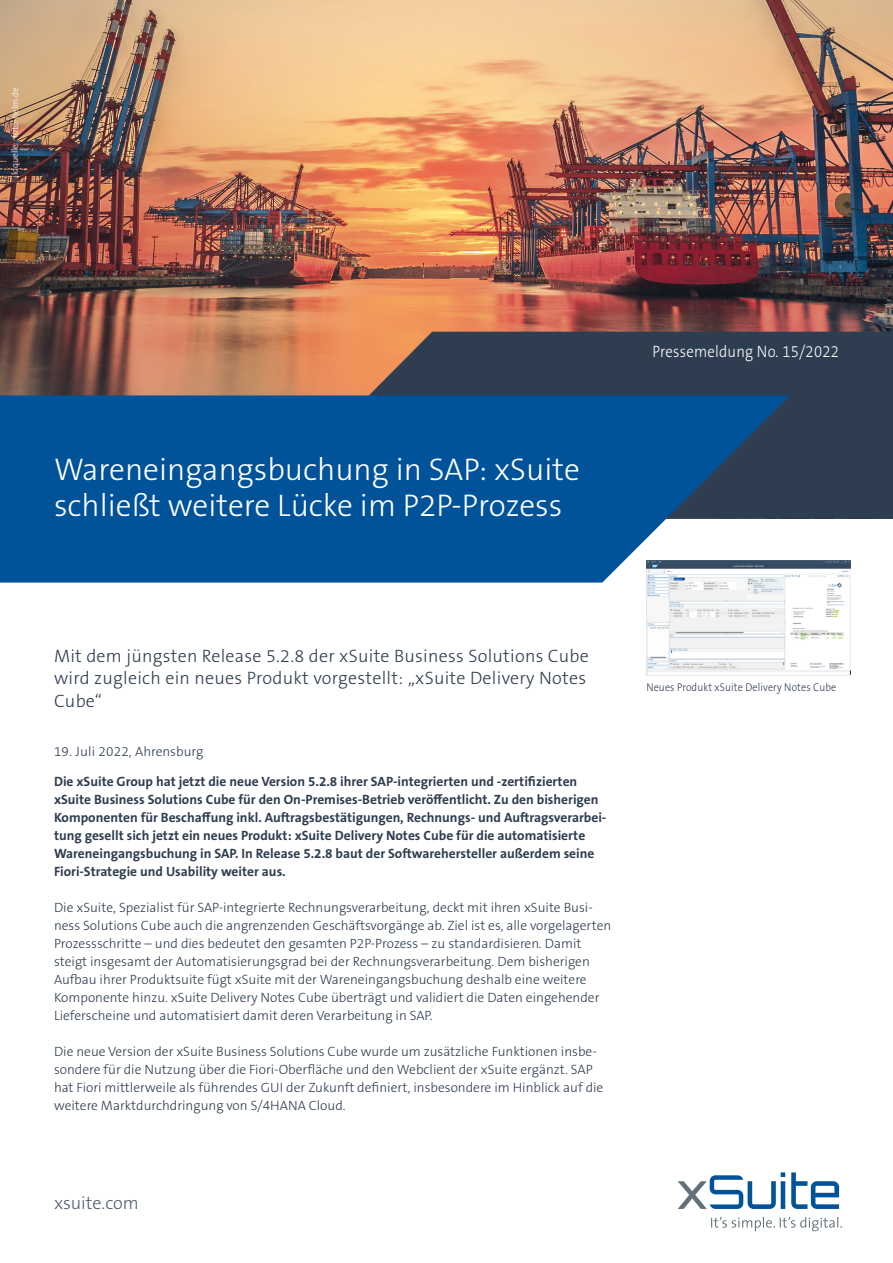
<style>
.page{position:relative;width:893px;height:1263px;background:#fff}
.page>*{position:absolute;margin:0;border:0;box-sizing:border-box;transform-origin:0 0}
.t1{font:300 31.5px/36px "The Sans B W3";color:#fff}
.t2{font:300 18px/22.5px "The Sans B W3";letter-spacing:.015em;color:#2e3d50}
.t3{font:300 18px "The Sans B W3";color:#505d71}
.t4{font:300 16.5px "The Sans B W3";letter-spacing:.015em;color:#fff;scale:.9 1}
.t5{font:300 13.5px/18px "The Sans B W3";color:#2e3d50}
.t6{font:700 13.5px/18px "The Sans B W7";color:#2e3d50}
.t7{font:300 11.25px "The Sans B W3";letter-spacing:.015em;color:#2e3d50;scale:.9 1}
.t8{font:300 9px "The Sans B W3";letter-spacing:-.005em;color:#fff}
.s1{color:#627179}
</style>
<div class="page">
<img style="left:0;top:0;width:893px;height:395px">
<svg style="left:246px;top:332px;width:647px;height:187px;background:#4e4b51"></svg>
<svg style="left:0;top:395px;width:790px;height:188px;background:#0f5999"></svg>
<img style="left:646px;top:560px;width:204px;height:115px">
<svg style="left:711px;top:1217px;width:131px;height:14px"></svg>
<svg style="left:678px;top:1172px;width:161px;height:37px"></svg>
<p class="t8" style="left:9px;top:183px;width:97px;rotate:-90deg"><span class="s1">B</span>ildquelle : foto-helm.de</p>
<p class="t1" style="left:54px;top:451px;width:527px">Wareneingangsbuchung in SAP: xSuite schließt weitere Lücke im P2P-Prozess</p>
<p class="t4" style="left:652px;top:340px;width:209px">Pressemeldung No. 15/2022</p>
<p class="t2" style="left:54px;top:645px;width:536px">Mit dem jüngsten Release 5.2.8 der xSuite Business Solutions Cube wird zugleich ein neues Produkt vorgestellt: „xSuite Delivery Notes<br>Cube“</p>
<p class="t5" style="left:54px;top:742px;width:151px">19. Juli 2022, Ahrensburg</p>
<p class="t6" style="left:54px;top:773px;width:554px">Die xSuite Group hat jetzt die neue Version 5.2.8 ihrer SAP-integrierten und -zertifizierten xSuite Business Solutions Cube für den On-Premises-Betrieb veröffentlicht. Zu den bisherigen Komponenten für Beschaffung inkl. Auftragsbestätigungen, Rechnungs- und Auftragsverarbei&shy;tung gesellt sich jetzt ein neues Produkt: xSuite Delivery Notes Cube für die automatisierte Wareneingangsbuchung in SAP. In Release 5.2.8 baut der Softwarehersteller außerdem seine Fiori-Strategie und Usability weiter aus.</p>
<p class="t5" style="left:54px;top:899px;width:559px">Die xSuite, Spezialist für SAP-integrierte Rechnungsverarbeitung, deckt mit ihren xSuite Busi&shy;ness Solutions Cube auch die angrenzenden Geschäftsvorgänge ab. Ziel ist es, alle vorgelagerten Prozessschritte – und dies bedeutet den gesamten P2P-Prozess – zu standardisieren. Damit steigt insgesamt der Automatisierungsgrad bei der Rechnungsverarbeitung. Dem bisherigen Aufbau ihrer Produktsuite fügt xSuite mit der Wareneingangsbuchung deshalb eine weitere Komponente hinzu. xSuite Delivery Notes Cube überträgt und validiert die Daten eingehender Lieferscheine und automatisiert damit deren Verarbeitung in SAP.</p>
<p class="t5" style="left:54px;top:1043px;width:551px">Die neue Version der xSuite Business Solutions Cube wurde um zusätzliche Funktionen insbe&shy;sondere für die Nutzung über die Fiori-Oberfläche und den Webclient der xSuite ergänzt. SAP hat Fiori mittlerweile als führendes GUI der Zukunft definiert, insbesondere im Hinblick auf die weitere Marktdurchdringung von S/4HANA Cloud.</p>
<p class="t3" style="left:54px;top:1191px;width:86px">xsuite.com</p>
<p class="t7" style="left:646px;top:680px;width:213px">Neues Produkt xSuite Delivery Notes Cube</p>
</div>
